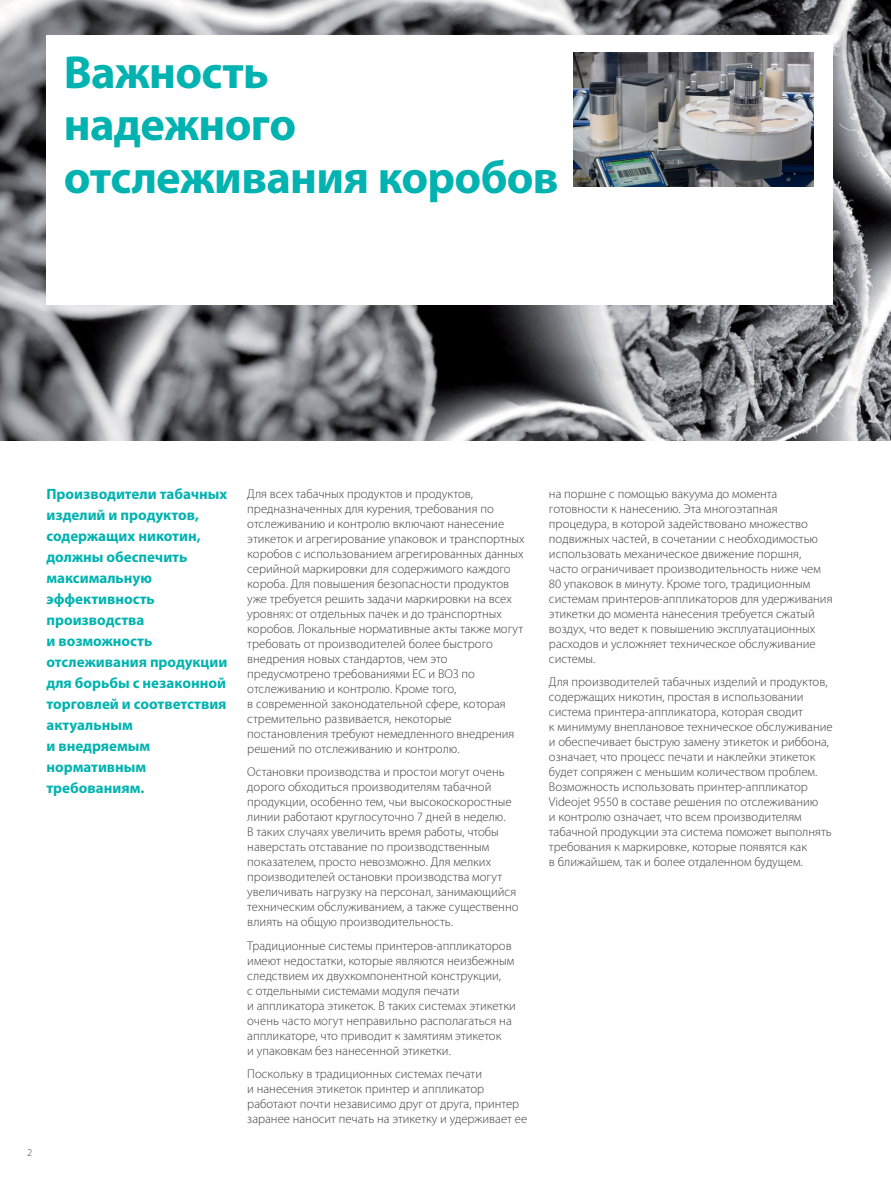
<style>
.page{position:relative;width:891px;height:1188px;background:#fff}
.page>*{position:absolute;margin:0;border:0;box-sizing:border-box;transform-origin:0 0}
.t1{font:700 46.5px/52.5px "Myriad Pro";letter-spacing:-.015em;color:#00b3b0}
.t2{font:700 15px/21px "Myriad Pro";color:#00b3b0}
.t3{font:300 12.75px/15px "Myriad Pro";color:#414042}
.t4{font:300 10.5px "Myriad Pro";color:#414042}
</style>
<div class="page">
<img style="left:0;top:0;width:891px;height:440px">
<div style="left:46px;top:36px;width:787px;height:269px;background:#fff"></div>
<img style="left:573px;top:53px;width:241px;height:134px">
<h1 class="t1" style="left:64px;top:44px;width:496px">Важность<br>надежного отслеживания коробов</h1>
<p class="t2" style="left:46px;top:483px;width:182px">Производители табачных изделий и продуктов, содержащих никотин, должны обеспечить максимальную эффективность производства<br>и возможность отслеживания продукции для борьбы с незаконной торговлей и соответствия актуальным<br>и внедряемым нормативным требованиям.</p>
<p class="t4" style="left:27px;top:1147px;width:7px">2</p>
<p class="t3" style="left:247px;top:486px;width:279px">Для всех табачных продуктов и продуктов, предназначенных для курения, требования по отслеживанию и контролю включают нанесение этикеток и агрегирование упаковок и транспортных коробов с использованием агрегированных данных серийной маркировки для содержимого каждого короба. Для повышения безопасности продуктов уже требуется решить задачи маркировки на всех уровнях: от отдельных пачек и до транспортных коробов. Локальные нормативные акты также могут требовать от производителей более быстрого внедрения новых стандартов, чем это предусмотрено требованиями ЕС и ВОЗ по отслеживанию и контролю. Кроме того,<br>в современной законодательной сфере, которая стремительно развивается, некоторые постановления требуют немедленного внедрения решений по отслеживанию и контролю.</p>
<p class="t3" style="left:247px;top:765px;width:273px">Остановки производства и простои могут очень дорого обходиться производителям табачной продукции, особенно тем, чьи высокоскоростные линии работают круглосуточно 7 дней в неделю.<br>В таких случаях увеличить время работы, чтобы наверстать отставание по производственным показателем, просто невозможно. Для мелких производителей остановки производства могут увеличивать нагрузку на персонал, занимающийся техническим обслуживанием, а также существенно влиять на общую производительность.</p>
<p class="t3" style="left:247px;top:938px;width:270px">Традиционные системы принтеров-аппликаторов имеют недостатки, которые являются неизбежным следствием их двухкомпонентной конструкции,<br>с отдельными системами модуля печати<br>и аппликатора этикеток. В таких системах этикетки очень часто могут неправильно располагаться на аппликаторе, что приводит к замятиям этикеток<br>и упаковкам без нанесенной этикетки.</p>
<p class="t3" style="left:247px;top:1067px;width:281px">Поскольку в традиционных системах печати<br>и нанесения этикеток принтер и аппликатор работают почти независимо друг от друга, принтер заранее наносит печать на этикетку и удерживает ее</p>
<p class="t3" style="left:549px;top:486px;width:285px">на поршне с помощью вакуума до момента готовности к нанесению. Эта многоэтапная процедура, в которой задействовано множество подвижных частей, в сочетании с необходимостью использовать механическое движение поршня, часто ограничивает производительность ниже чем 80 упаковок в минуту. Кроме того, традиционным системам принтеров-аппликаторов для удерживания этикетки до момента нанесения требуется сжатый воздух, что ведет к повышению эксплуатационных расходов и усложняет техническое обслуживание системы.</p>
<p class="t3" style="left:549px;top:675px;width:285px">Для производителей табачных изделий и продуктов, содержащих никотин, простая в использовании система принтера-аппликатора, которая сводит<br>к минимуму внеплановое техническое обслуживание и обеспечивает быструю замену этикеток и риббона, означает, что процесс печати и наклейки этикеток будет сопряжен с меньшим количеством проблем.<br>Возможность использовать принтер-аппликатор Videojet 9550 в составе решения по отслеживанию<br>и контролю означает, что всем производителям табачной продукции эта система поможет выполнять требования к маркировке, которые появятся как<br>в ближайшем, так и более отдаленном будущем.</p>
</div>
